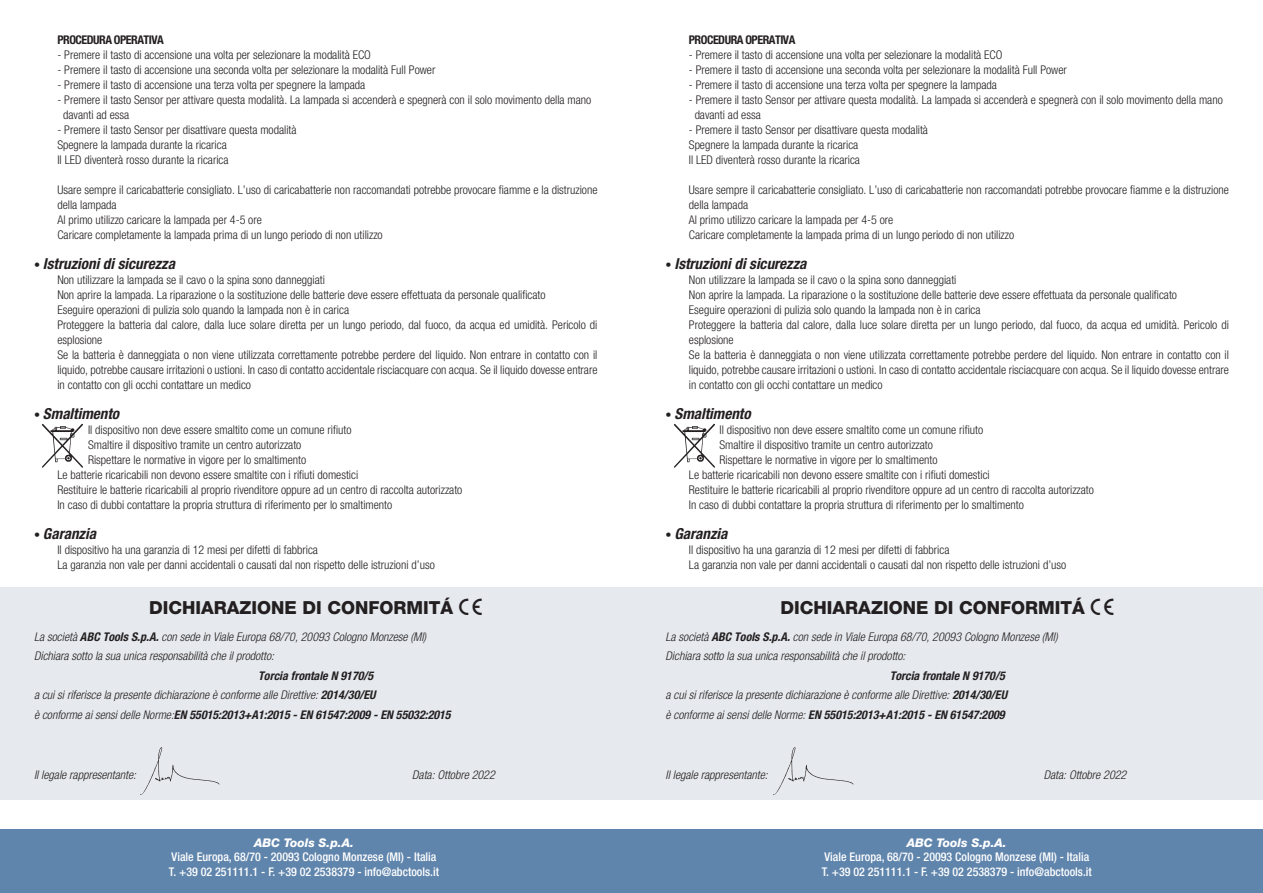
<style>
.page{position:relative;width:1263px;height:893px;background:#fff}
.page>*{position:absolute;margin:0;border:0;box-sizing:border-box;transform-origin:0 0}
.t1{font:800 18px "Helvetica Amos";color:#231f20}
.t2{font:italic 700 15.15px "Helvetica Amos Cond";color:#231f20}
.t3{font:300 12px/15px "Helvetica Amos Cond";color:#231f20}
.t4{font:italic 300 12px "Helvetica Amos Cond";color:#231f20}
.t5{font:500 condensed 12px "Helvetica Neue LT Std";color:#fff}
.t6{font:italic 700 12px "Helvetica Amos Cond";color:#231f20}
.t7{font:700 12px "Helvetica Amos Cond";letter-spacing:-.04em;color:#231f20}
.t8{font:italic 800 12px "Helvetica Neue LT Std";color:#fff}
.s1{font-weight:300;font-style:normal;font-size:12.15px}
.s2{font-weight:700}
.s3{font-weight:300}
</style>
<div class="page">
<div style="left:0;top:587px;width:631px;height:212px;background:#e6eaee"></div>
<div style="left:610px;top:587px;width:653px;height:212px;background:#e6eaee"></div>
<img style="left:674px;top:423px;width:41px;height:44px">
<img style="left:142px;top:748px;width:78px;height:46px">
<img style="left:775px;top:748px;width:78px;height:46px">
<div style="left:0;top:829px;width:630px;height:64px;background:#6085ac"></div>
<div style="left:630px;top:829px;width:633px;height:64px;background:#6085ac"></div>
<img style="left:42px;top:423px;width:41px;height:44px">
<p class="t7" style="left:57px;top:32px;width:108px">PROCEDURA OPERATIVA</p>
<p class="t3" style="left:57px;top:47px;width:315px">- Premere il tasto di accensione una volta per selezionare la modalità ECO</p>
<p class="t3" style="left:57px;top:62px;width:379px">- Premere il tasto di accensione una seconda volta per selezionare la modalità Full Power</p>
<p class="t3" style="left:57px;top:77px;width:309px">- Premere il tasto di accensione una terza volta per spegnere la lampada</p>
<p class="t3" style="left:57px;top:92px;width:535px">- Premere il tasto Sensor per attivare questa modalità. La lampada si accenderà e spegnerà con il solo movimento della mano</p>
<p class="t3" style="left:63px;top:107px;width:68px">davanti ad essa</p>
<p class="t3" style="left:57px;top:122px;width:241px">- Premere il tasto Sensor per disattivare questa modalità</p>
<p class="t3" style="left:57px;top:137px;width:171px">Spegnere la lampada durante la ricarica</p>
<p class="t3" style="left:57px;top:152px;width:173px">Il LED diventerà rosso durante la ricarica</p>
<p class="t3" style="left:57px;top:182px;width:542px">Usare sempre il caricabatterie consigliato. L’uso di caricabatterie non raccomandati potrebbe provocare fiamme e la distruzione della lampada</p>
<p class="t3" style="left:57px;top:212px;width:206px">Al primo utilizzo caricare la lampada per 4-5 ore</p>
<p class="t3" style="left:57px;top:227px;width:327px">Caricare completamente la lampada prima di un lungo periodo di non utilizzo</p>
<p class="t2" style="left:34px;top:255px;width:142px"><span class="s1">•</span> Istruzioni di sicurezza</p>
<p class="t3" style="left:57px;top:272px;width:269px">Non utilizzare la lampada se il cavo o la spina sono danneggiati</p>
<p class="t3" style="left:57px;top:287px;width:490px">Non aprire la lampada. La riparazione o la sostituzione delle batterie deve essere effettuata da personale qualificato</p>
<p class="t3" style="left:57px;top:302px;width:293px">Eseguire operazioni di pulizia solo quando la lampada non è in carica</p>
<p class="t3" style="left:57px;top:317px;width:541px">Proteggere la batteria dal calore, dalla luce solare diretta per un lungo periodo, dal fuoco, da acqua ed umidità. Pericolo di esplosione</p>
<p class="t3" style="left:57px;top:347px;width:542px;text-align:justify">Se la batteria è danneggiata o non viene utilizzata correttamente potrebbe perdere del liquido. Non entrare in contatto con il liquido, potrebbe causare irritazioni o ustioni. In caso di contatto accidentale risciacquare con acqua. Se il liquido dovesse entrare in contatto con gli occhi contattare un medico</p>
<p class="t2" style="left:34px;top:405px;width:87px"><span class="s1">•</span> Smaltimento</p>
<p class="t3" style="left:88px;top:422px;width:265px">Il dispositivo non deve essere smaltito come un comune rifiuto</p>
<p class="t3" style="left:88px;top:437px;width:215px">Smaltire il dispositivo tramite un centro autorizzato</p>
<p class="t3" style="left:88px;top:452px;width:220px">Rispettare le normative in vigore per lo smaltimento</p>
<p class="t3" style="left:57px;top:467px;width:302px">Le batterie ricaricabili non devono essere smaltite con i rifiuti domestici</p>
<p class="t3" style="left:57px;top:482px;width:406px">Restituire le batterie ricaricabili al proprio rivenditore oppure ad un centro di raccolta autorizzato</p>
<p class="t3" style="left:57px;top:497px;width:336px">In caso di dubbi contattare la propria struttura di riferimento per lo smaltimento</p>
<p class="t2" style="left:34px;top:525px;width:63px"><span class="s1">•</span> Garanzia</p>
<p class="t3" style="left:57px;top:542px;width:262px">Il dispositivo ha una garanzia di 12 mesi per difetti di fabbrica</p>
<p class="t3" style="left:57px;top:557px;width:379px">La garanzia non vale per danni accidentali o causati dal non rispetto delle istruzioni d’uso</p>
<p class="t1" style="left:149px;top:597px;width:306px">DICHIARAZIONE DI CONFORMITÁ</p>
<p class="t4" style="left:34px;top:630px;width:394px">La società <span class="s2">ABC Tools S.p.A.</span> con sede in Viale Europa 68/70, 20093 Cologno Monzese (MI)</p>
<p class="t4" style="left:34px;top:649px;width:241px">Dichiara sotto la sua unica responsabilità che il prodotto:</p>
<p class="t6" style="left:258px;top:669px;width:117px">Torcia frontale N 9170/5</p>
<p class="t4" style="left:34px;top:688px;width:343px">a cui si riferisce la presente dichiarazione è conforme alle Direttive: <span class="s2">2014/30/EU</span></p>
<p class="t6" style="left:34px;top:708px;width:418px"><span class="s3">è conforme ai sensi delle Norme:</span>EN 55015:2013+A1:2015 - EN 61547:2009 - EN 55032:2015</p>
<p class="t7" style="left:689px;top:32px;width:108px">PROCEDURA OPERATIVA</p>
<p class="t3" style="left:689px;top:47px;width:315px">- Premere il tasto di accensione una volta per selezionare la modalità ECO</p>
<p class="t3" style="left:689px;top:62px;width:379px">- Premere il tasto di accensione una seconda volta per selezionare la modalità Full Power</p>
<p class="t3" style="left:689px;top:77px;width:309px">- Premere il tasto di accensione una terza volta per spegnere la lampada</p>
<p class="t3" style="left:689px;top:92px;width:535px">- Premere il tasto Sensor per attivare questa modalità. La lampada si accenderà e spegnerà con il solo movimento della mano</p>
<p class="t3" style="left:695px;top:107px;width:68px">davanti ad essa</p>
<p class="t3" style="left:689px;top:122px;width:241px">- Premere il tasto Sensor per disattivare questa modalità</p>
<p class="t3" style="left:689px;top:137px;width:171px">Spegnere la lampada durante la ricarica</p>
<p class="t3" style="left:689px;top:152px;width:173px">Il LED diventerà rosso durante la ricarica</p>
<p class="t3" style="left:689px;top:182px;width:542px">Usare sempre il caricabatterie consigliato. L’uso di caricabatterie non raccomandati potrebbe provocare fiamme e la distruzione della lampada</p>
<p class="t3" style="left:689px;top:212px;width:206px">Al primo utilizzo caricare la lampada per 4-5 ore</p>
<p class="t3" style="left:689px;top:227px;width:327px">Caricare completamente la lampada prima di un lungo periodo di non utilizzo</p>
<p class="t2" style="left:665px;top:255px;width:142px"><span class="s1">•</span> Istruzioni di sicurezza</p>
<p class="t3" style="left:689px;top:272px;width:269px">Non utilizzare la lampada se il cavo o la spina sono danneggiati</p>
<p class="t3" style="left:689px;top:287px;width:490px">Non aprire la lampada. La riparazione o la sostituzione delle batterie deve essere effettuata da personale qualificato</p>
<p class="t3" style="left:689px;top:302px;width:293px">Eseguire operazioni di pulizia solo quando la lampada non è in carica</p>
<p class="t3" style="left:689px;top:317px;width:541px">Proteggere la batteria dal calore, dalla luce solare diretta per un lungo periodo, dal fuoco, da acqua ed umidità. Pericolo di esplosione</p>
<p class="t3" style="left:689px;top:347px;width:542px;text-align:justify">Se la batteria è danneggiata o non viene utilizzata correttamente potrebbe perdere del liquido. Non entrare in contatto con il liquido, potrebbe causare irritazioni o ustioni. In caso di contatto accidentale risciacquare con acqua. Se il liquido dovesse entrare in contatto con gli occhi contattare un medico</p>
<p class="t2" style="left:665px;top:405px;width:87px"><span class="s1">•</span> Smaltimento</p>
<p class="t3" style="left:719px;top:422px;width:265px">Il dispositivo non deve essere smaltito come un comune rifiuto</p>
<p class="t3" style="left:719px;top:437px;width:215px">Smaltire il dispositivo tramite un centro autorizzato</p>
<p class="t3" style="left:719px;top:452px;width:220px">Rispettare le normative in vigore per lo smaltimento</p>
<p class="t3" style="left:689px;top:467px;width:302px">Le batterie ricaricabili non devono essere smaltite con i rifiuti domestici</p>
<p class="t3" style="left:689px;top:482px;width:406px">Restituire le batterie ricaricabili al proprio rivenditore oppure ad un centro di raccolta autorizzato</p>
<p class="t3" style="left:689px;top:497px;width:336px">In caso di dubbi contattare la propria struttura di riferimento per lo smaltimento</p>
<p class="t2" style="left:665px;top:525px;width:63px"><span class="s1">•</span> Garanzia</p>
<p class="t3" style="left:689px;top:542px;width:262px">Il dispositivo ha una garanzia di 12 mesi per difetti di fabbrica</p>
<p class="t3" style="left:689px;top:557px;width:379px">La garanzia non vale per danni accidentali o causati dal non rispetto delle istruzioni d’uso</p>
<p class="t1" style="left:781px;top:597px;width:306px">DICHIARAZIONE DI CONFORMITÁ</p>
<p class="t4" style="left:665px;top:630px;width:394px">La società <span class="s2">ABC Tools S.p.A.</span> con sede in Viale Europa 68/70, 20093 Cologno Monzese (MI)</p>
<p class="t4" style="left:665px;top:649px;width:241px">Dichiara sotto la sua unica responsabilità che il prodotto:</p>
<p class="t6" style="left:890px;top:669px;width:117px">Torcia frontale N 9170/5</p>
<p class="t4" style="left:665px;top:688px;width:343px">a cui si riferisce la presente dichiarazione è conforme alle Direttive: <span class="s2">2014/30/EU</span></p>
<p class="t6" style="left:665px;top:708px;width:341px"><span class="s3">è conforme ai sensi delle Norme:</span> EN 55015:2013+A1:2015 - EN 61547:2009</p>
<p class="t4" style="left:34px;top:768px;width:104px">Il legale rappresentante:</p>
<p class="t4" style="left:412px;top:768px;width:84px">Data: Ottobre 2022</p>
<p class="t4" style="left:665px;top:768px;width:104px">Il legale rappresentante:</p>
<p class="t4" style="left:1044px;top:768px;width:84px">Data: Ottobre 2022</p>
<p class="t8" style="left:254px;top:835px;width:101px">ABC Tools S.p.A.</p>
<p class="t5" style="left:172px;top:850px;width:266px">Viale Europa, 68/70 - 20093 Cologno Monzese (MI) - Italia</p>
<p class="t5" style="left:169px;top:864px;width:272px">T. +39 02 251111.1 - F. +39 02 2538379 - info@abctools.it</p>
<p class="t8" style="left:907px;top:835px;width:101px">ABC Tools S.p.A.</p>
<p class="t5" style="left:824px;top:850px;width:266px">Viale Europa, 68/70 - 20093 Cologno Monzese (MI) - Italia</p>
<p class="t5" style="left:822px;top:864px;width:272px">T. +39 02 251111.1 - F. +39 02 2538379 - info@abctools.it</p>
</div>
